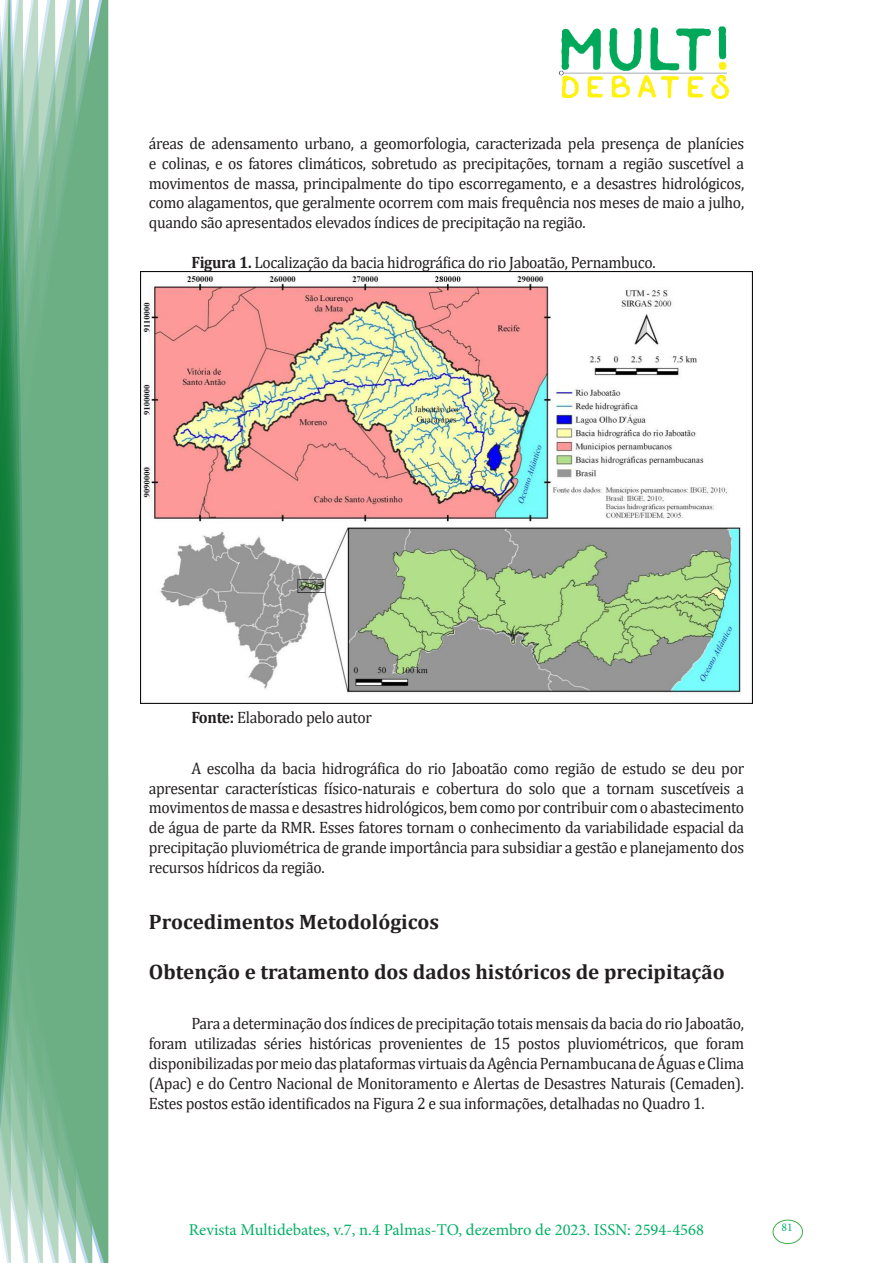
<style>
.page{position:relative;width:893px;height:1263px;background:#fff}
.page>*{position:absolute;margin:0;border:0;box-sizing:border-box;transform-origin:0 0}
.Titulo_2{font:700 21px "Cambria";color:#231f20}
.texto{font:16.5px/19.8px "Cambria";letter-spacing:-.02em;color:#231f20;text-align:justify;scale:.95 1}
.t1{font:16.5px "Minion Pro";color:#00b064}
.t2{font:11.7px "Minion Pro";color:#00b064}
.s1{font-weight:700}
</style>
<div class="page">
<img style="left:559px;top:26px;width:169px;height:72px">
<div style="left:95px;top:0;width:14px;height:1263px;background:#6caf84"></div>
<svg style="left:79px;top:0;width:16px;height:1263px;background:#71b289"></svg>
<svg style="left:62px;top:0;width:17px;height:1263px;background:#75b48c"></svg>
<svg style="left:45px;top:0;width:17px;height:1263px;background:#7cb792"></svg>
<svg style="left:30px;top:0;width:15px;height:1263px;background:#80ba96"></svg>
<svg style="left:0;top:0;width:30px;height:1263px;background:#61a97f"></svg>
<div style="left:772px;top:1219px;width:31px;height:25px;border:1px solid #40ae49;border-radius:50%"></div>
<img style="left:141px;top:271px;width:611px;height:433px">
<p class="texto" style="left:149px;top:133px;width:628px">áreas de adensamento urbano, a geomorfologia, caracterizada pela presença de planícies e colinas, e os fatores climáticos, sobretudo as precipitações, tornam a região suscetível a movimentos de massa, principalmente do tipo escorregamento, e a desastres hidrológicos, como alagamentos, que geralmente ocorrem com mais frequência nos meses de maio a julho, quando são apresentados elevados índices de precipitação na região.</p>
<p class="texto" style="left:191px;top:252px;width:490px"><span class="s1">Figura 1.</span> Localização da bacia hidrográfica do rio Jaboatão, Pernambuco.</p>
<p class="texto" style="left:191px;top:708px;width:192px"><span class="s1">Fonte:</span> Elaborado pelo autor</p>
<p class="texto" style="left:149px;top:758px;width:628px;text-indent:43px">A escolha da bacia hidrográfica do rio Jaboatão como região de estudo se deu por apresentar características físico-naturais e cobertura do solo que a tornam suscetíveis a movimentos de massa e desastres hidrológicos, bem como por contribuir com o abastecimento de água de parte da RMR. Esses fatores tornam o conhecimento da variabilidade espacial da precipitação pluviométrica de grande importância para subsidiar a gestão e planejamento dos recursos hídricos da região.</p>
<p class="Titulo_2" style="left:149px;top:907px;width:292px">Procedimentos Metodológicos</p>
<p class="Titulo_2" style="left:149px;top:957px;width:577px">Obtenção e tratamento dos dados históricos de precipitação</p>
<p class="texto" style="left:149px;top:1014px;width:628px;text-indent:43px">Para a determinação dos índices de precipitação totais mensais da bacia do rio Jaboatão, foram utilizadas séries históricas provenientes de 15 postos pluviométricos, que foram disponibilizadas por meio das plataformas virtuais da Agência Pernambucana de Águas e Clima (Apac) e do Centro Nacional de Monitoramento e Alertas de Desastres Naturais (Cemaden).<br>Estes postos estão identificados na Figura 2 e sua informações, detalhadas no Quadro 1.</p>
<p class="t1" style="left:189px;top:1218px;width:517px">Revista Multidebates, v.7, n.4 Palmas-TO, dezembro de 2023. ISSN: 2594-4568</p>
<p class="t2" style="left:781px;top:1219px;width:13px">81</p>
</div>
